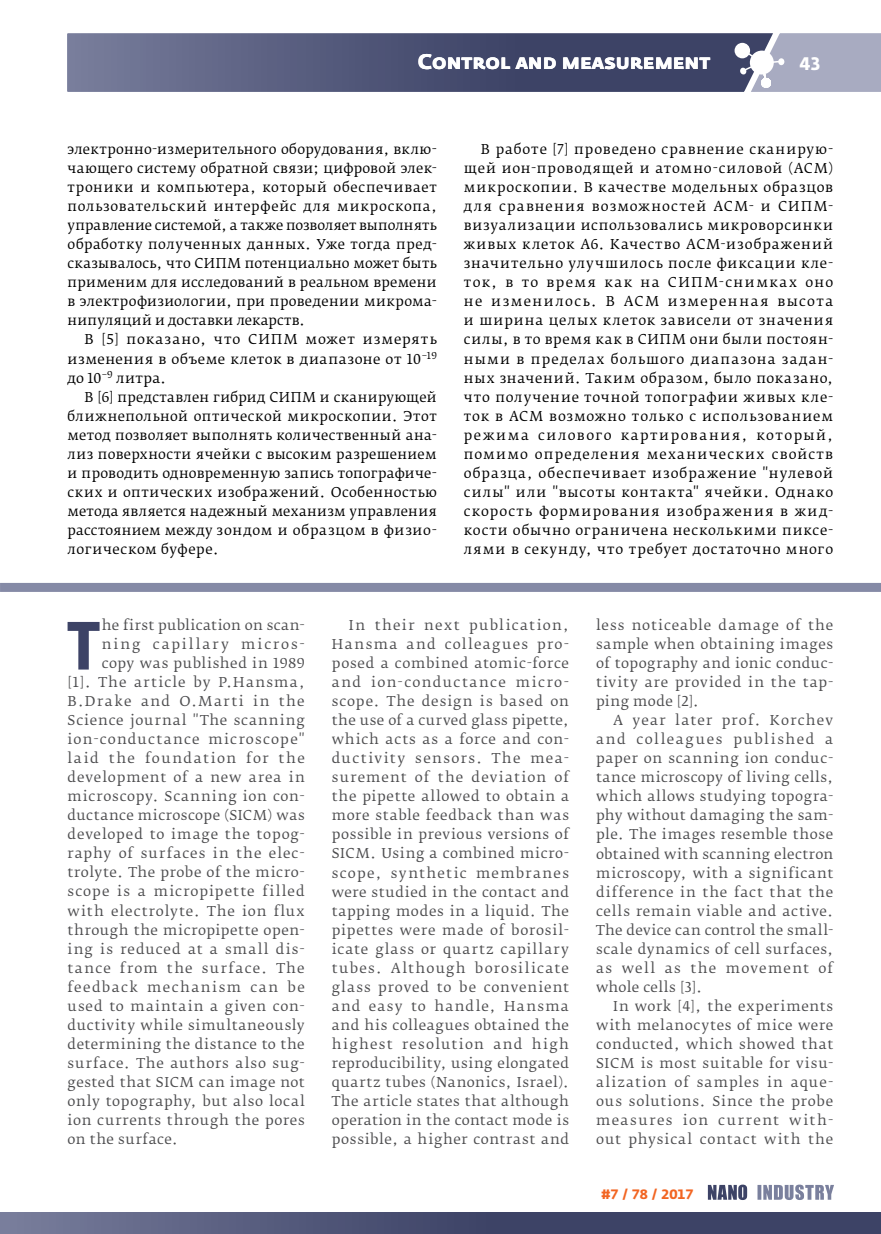
<style>
.page{position:relative;width:881px;height:1234px;background:#fff}
.page>*{position:absolute;margin:0;border:0;box-sizing:border-box;transform-origin:0 0}
.t1{font:700 67.35px "Fedra Sans Cond Pro";color:#3d4366}
.t2{font:700 21px "Fedra Sans Pro";color:#fff}
.t3{font:700 18px "Fedra Sans Alt Pro";color:#fff}
.t4{font:13.5px/19px "Fedra Serif B Pro";letter-spacing:.06em;color:#4d4d4f;text-align:justify}
.t5{font:13.5px/19px "Fedra Serif B Pro";letter-spacing:.04em;color:#000;text-align:justify}
.t6{font:13.5px "Fedra Serif B Pro";letter-spacing:.04em;color:#4d4d4f}
.t7{font:13.5px "Fedra Serif B Pro";letter-spacing:.08em;color:#4d4d4f}
.t8{font:13.5px "Fedra Serif B Pro";letter-spacing:.035em;color:#4d4d4f}
.t9{font:13.5px "Fedra Serif B Pro";letter-spacing:.085em;color:#4d4d4f}
.t10{font:13.5px "Fedra Serif B Pro";letter-spacing:.03em;color:#4d4d4f}
.t11{font:13.5px "Fedra Serif B Pro";letter-spacing:.09em;color:#4d4d4f}
.t12{font:13.5px "Fedra Serif B Pro";letter-spacing:.1em;color:#4d4d4f}
.t13{font:13.5px "Fedra Serif B Pro";letter-spacing:.095em;color:#4d4d4f}
.t14{font:13.5px "Fedra Serif B Pro";letter-spacing:.115em;color:#4d4d4f}
.t15{font:13.5px "Fedra Serif B Pro";letter-spacing:.105em;color:#4d4d4f}
.t16{font:13.5px "Fedra Serif B Pro";letter-spacing:.15em;color:#4d4d4f}
.t17{font:700 13.5px "Fedra Sans Alt Pro";color:#f26522}
</style>
<div class="page">
<svg style="left:757px;top:1184px;width:76px;height:15px"></svg>
<svg style="left:707px;top:1184px;width:39px;height:15px"></svg>
<div style="left:0;top:582px;width:880px;height:9px;background:#858aa6"></div>
<div style="left:2px;top:1211px;width:878px;height:22px;background:linear-gradient(to right,#6c7191,#2e3559)"></div>
<hr style="left:0;top:1211px;width:2px;height:22px;background:#797e9c">
<svg style="left:68px;top:33px;width:812px;height:59px;background:#606584"></svg>
<h2 class="t2" style="left:417px;top:49px;width:294px">Control and measurement</h2>
<h3 class="t3" style="left:799px;top:52px;width:22px">43</h3>
<p class="t5" style="left:68px;top:140px;width:371px">электронно-измерительного оборудования, вклю&shy;чающего систему обратной связи; цифровой элек&shy;троники и компьютера, который обеспечивает пользовательский интерфейс для микроскопа, управление системой, а также позволяет выполнять обработку полученных данных. Уже тогда пред&shy;сказывалось, что СИПМ потенциально может быть применим для исследований в реальном времени в электрофизиологии, при проведении микрома&shy;нипуляций и доставки лекарств.</p>
<p class="t5" style="left:68px;top:330px;width:370px;text-indent:17px">В [5] показано, что СИПМ может измерять изменения в объеме клеток в диапазоне от 10<sup>–19 </sup>до 10<sup>–9</sup> литра.</p>
<p class="t5" style="left:67px;top:387px;width:371px;text-indent:17px">В [6] представлен гибрид СИПМ и сканирующей ближнепольной оптической микроскопии. Этот метод позволяет выполнять количественный ана&shy;лиз поверхности ячейки с высоким разрешением и проводить одновременную запись топографиче&shy;ских и оптических изображений. Особенностью метода является надежный механизм управления расстоянием между зондом и образцом в физио&shy;логическом буфере.</p>
<p class="t5" style="left:463px;top:140px;width:371px;text-indent:17px">В работе [7] проведено сравнение сканирую&shy;щей ион-проводящей и атомно-силовой (АСМ) микроскопии. В качестве модельных образцов для сравнения возможностей АСМ- и СИПМ&shy;визуализации использовались микроворсинки живых клеток A6. Качество АСМ-изображений значительно улучшилось после фиксации кле&shy;ток, в то время как на СИПМ-снимках оно не изменилось. В АСМ измеренная высота и ширина целых клеток зависели от значения силы, в то время как в СИПМ они были постоян&shy;ными в пределах большого диапазона задан&shy;ных значений. Таким образом, было показано, что получение точной топографии живых кле&shy;ток в АСМ возможно только с использованием режима силового картирования, который, помимо определения механических свойств образца, обеспечивает изображение "нулевой силы" или "высоты контакта" ячейки. Однако скорость формирования изображения в жид&shy;кости обычно ограничена несколькими пиксе&shy;лями в секунду, что требует достаточно много</p>
<h1 class="t1" style="left:67px;top:604px;width:34px">T</h1>
<p class="t10" style="left:102px;top:616px;width:204px">he first publication on scan-</p>
<p class="t16" style="left:102px;top:635px;width:204px">ning capillary micros-</p>
<p class="t4" style="left:102px;top:653px;width:204px">copy was published in 1989</p>
<p class="t11" style="left:68px;top:673px;width:239px">[1]. The article by P.Hansma,</p>
<p class="t14" style="left:68px;top:692px;width:238px">B.Drake and O.Marti in the</p>
<p class="t4" style="left:68px;top:710px;width:238px">Science journal "The scanning</p>
<p class="t9" style="left:68px;top:730px;width:239px">ion-conductance microscope"</p>
<p class="t12" style="left:68px;top:750px;width:238px">laid the foundation for the</p>
<p class="t4" style="left:68px;top:767px;width:238px">development of a new area in</p>
<p class="t4" style="left:68px;top:786px;width:238px">microscopy. Scanning ion con-</p>
<p class="t8" style="left:68px;top:807px;width:238px">ductance microscope (SICM) was</p>
<p class="t4" style="left:68px;top:825px;width:238px">developed to image the topog-</p>
<p class="t4" style="left:68px;top:844px;width:238px">raphy of surfaces in the elec-</p>
<p class="t6" style="left:68px;top:864px;width:238px">trolyte. The probe of the micro-</p>
<p class="t7" style="left:68px;top:883px;width:238px">scope is a micropipette filled</p>
<p class="t4" style="left:68px;top:901px;width:238px">with electrolyte. The ion flux</p>
<p class="t6" style="left:68px;top:921px;width:238px">through the micropipette open-</p>
<p class="t7" style="left:68px;top:940px;width:238px">ing is reduced at a small dis-</p>
<p class="t13" style="left:68px;top:959px;width:238px">tance from the surface. The</p>
<p class="t15" style="left:68px;top:978px;width:238px">feedback mechanism can be</p>
<p class="t4" style="left:68px;top:996px;width:238px">used to maintain a given con-</p>
<p class="t4" style="left:68px;top:1015px;width:238px">ductivity while simultaneously</p>
<p class="t6" style="left:68px;top:1035px;width:238px">determining the distance to the</p>
<p class="t4" style="left:68px;top:1053px;width:238px">surface. The authors also sug-</p>
<p class="t4" style="left:68px;top:1072px;width:238px">gested that SICM can image not</p>
<p class="t4" style="left:68px;top:1091px;width:238px">only topography, but also local</p>
<p class="t4" style="left:68px;top:1110px;width:238px">ion currents through the pores</p>
<p class="t8" style="left:68px;top:1130px;width:112px">on the surface.</p>
<p class="t4" style="left:332px;top:615px;width:239px;text-indent:17px">In their next publication, Hansma and colleagues pro&shy;posed a combined atomic-force and ion-conductance micro&shy;scope. The design is based on the use of a curved glass pipette, which acts as a force and con&shy;ductivity sensors. The mea&shy;surement of the deviation of the pipette allowed to obtain a more stable feedback than was possible in previous versions of SICM. Using a combined micro&shy;scope, synthetic membranes were studied in the contact and tapping modes in a liquid. The pipettes were made of borosil&shy;icate glass or quartz capillary tubes. Although borosilicate glass proved to be convenient and easy to handle, Hansma and his colleagues obtained the highest resolution and high reproducibility, using elongated quartz tubes (Nanonics, Israel).<br>The article states that although operation in the contact mode is possible, a higher contrast and</p>
<p class="t4" style="left:596px;top:615px;width:238px">less noticeable damage of the sample when obtaining images of topography and ionic conduc&shy;tivity are provided in the tap&shy;ping mode [2].</p>
<p class="t4" style="left:596px;top:710px;width:239px;text-indent:17px">A year later prof. Korchev and colleagues published a paper on scanning ion conduc&shy;tance microscopy of living cells, which allows studying topogra&shy;phy without damaging the sam&shy;ple. The images resemble those obtained with scanning electron microscopy, with a significant difference in the fact that the cells remain viable and active.<br>The device can control the small&shy;scale dynamics of cell surfaces, as well as the movement of whole cells [3].</p>
<p class="t4" style="left:596px;top:996px;width:239px;text-indent:17px">In work [4], the experiments with melanocytes of mice were conducted, which showed that SICM is most suitable for visu&shy;alization of samples in aque&shy;ous solutions. Since the probe measures ion current with&shy;out physical contact with the</p>
<p class="t17" style="left:601px;top:1185px;width:94px">#7 / 78 / 2017</p>
</div>
